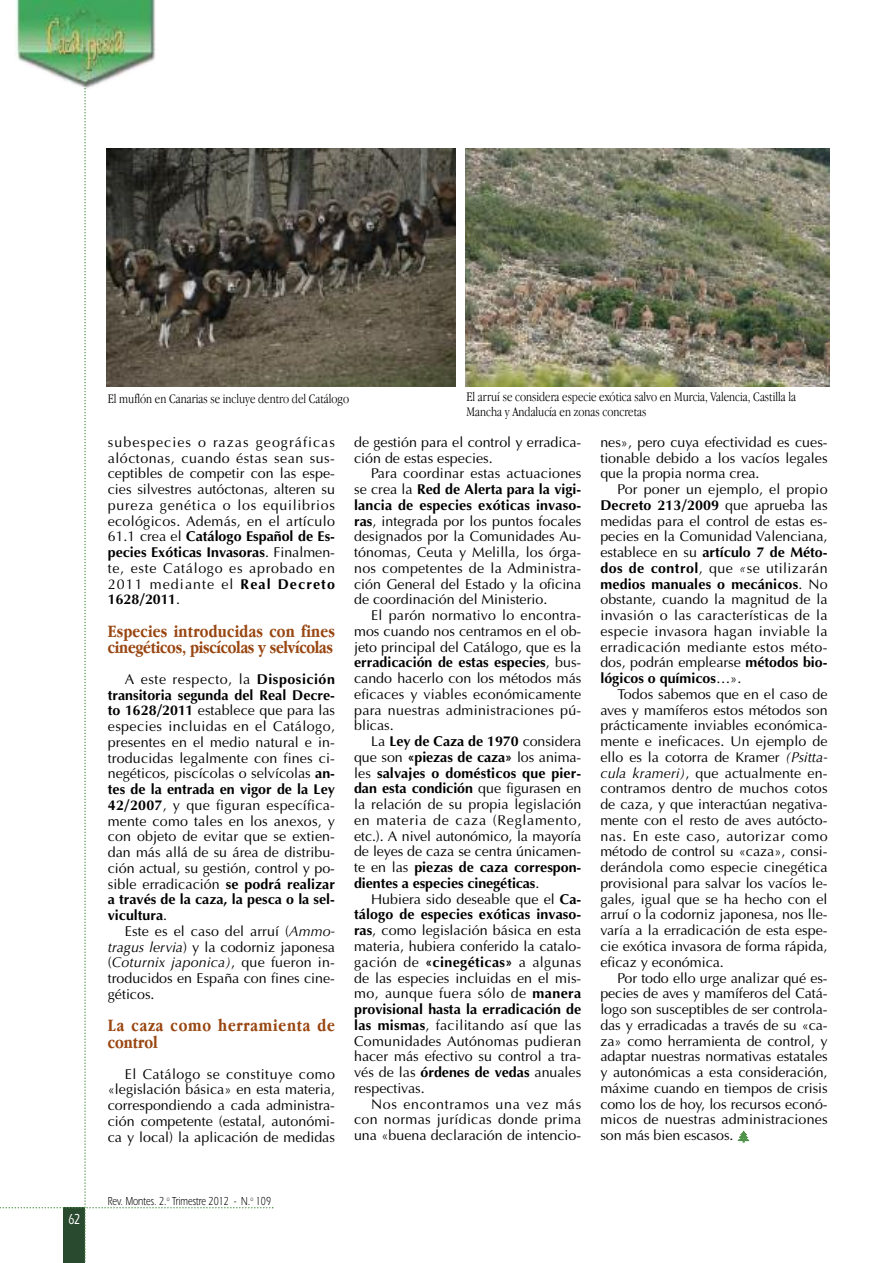
<style>
.page{position:relative;width:893px;height:1263px;background:#fff}
.page>*{position:absolute;margin:0;border:0;box-sizing:border-box;transform-origin:0 0}
.t1{font:700 18px/16.5px "Apple Garamond";letter-spacing:-.015em;color:#994611}
.t2{font:700 18px/16.5px "Apple Garamond";letter-spacing:.04em;color:#994611}
.t3{font:500 15px "Itc Eras";color:#fff;scale:.7 1}
.t4{font:14.25px/15.8px "Optima";color:#000;text-align:justify}
.t5{font:300 13.5px/15px "Apple Garamond";color:#000}
.t6{font:12px "Itc Eras";color:#000;scale:.75 1}
.s1{font-weight:700}
.s2{font-style:italic}
</style>
<div class="page">
<svg style="left:0;top:0;width:273px;height:1263px"></svg>
<div style="left:106px;top:435px;width:723px;height:722px;background:#fff"></div>
<img style="left:106px;top:149px;width:350px;height:238px">
<div style="left:106px;top:392px;width:349px;height:31px;background:#fff"></div>
<img style="left:465px;top:149px;width:364px;height:238px">
<p class="t3" style="left:68px;top:1213px;width:19px">62</p>
<p class="t5" style="left:108px;top:392px;width:243px">El muflón en Canarias se incluye dentro del Catálogo</p>
<p class="t5" style="left:467px;top:391px;width:331px">El arruí se considera especie exótica salvo en Murcia, Valencia, Castilla la<br>Mancha y Andalucía en zonas concretas</p>
<p class="t4" style="left:108px;top:434px;width:229px">subespecies o razas geográficas alóctonas, cuando éstas sean sus&shy;ceptibles de competir con las espe&shy;cies silvestres autóctonas, alteren su pureza genética o los equilibrios ecológicos. Además, en el artículo 61.1 crea el <span class="s1">Catálogo Español de Es&shy;pecies Exóticas Invasoras</span>. Finalmen&shy;te, este Catálogo es aprobado en 2011 mediante el <span class="s1">Real Decreto 1628/2011</span>.</p>
<p class="t1" style="left:108px;top:624px;width:229px">Especies introducidas con fines cinegéticos, piscícolas y selvícolas</p>
<p class="t4" style="left:108px;top:671px;width:229px;text-indent:17px">A este respecto, la <span class="s1">Disposición transitoria segunda del Real Decre&shy;to 1628/2011</span> establece que para las especies incluidas en el Catálogo, presentes en el medio natural e in&shy;troducidas legalmente con fines ci&shy;negéticos, piscícolas o selvícolas <span class="s1">an&shy;tes de la entrada en vigor de la Ley 42/2007</span>, y que figuran específica&shy;mente como tales en los anexos, y con objeto de evitar que se extien&shy;dan más allá de su área de distribu&shy;ción actual, su gestión, control y po&shy;sible erradicación <span class="s1">se podrá realizar a través de la caza, la pesca o la sel&shy;vicultura</span>.</p>
<p class="t4" style="left:108px;top:923px;width:229px;text-indent:17px">Este es el caso del arruí (<span class="s2">Ammo&shy;tragus lervia</span>) y la codorniz japonesa (<span class="s2">Coturnix japonica)</span>, que fueron in&shy;troducidos en España con fines cine&shy;géticos.</p>
<p class="t2" style="left:108px;top:1019px;width:229px">La caza como herramienta de control</p>
<p class="t4" style="left:108px;top:1066px;width:229px;text-indent:17px">El Catálogo se constituye como «legislación básica» en esta materia, correspondiendo a cada administra&shy;ción competente (estatal, autonómi&shy;ca y local) la aplicación de medidas</p>
<p class="t4" style="left:354px;top:434px;width:229px">de gestión para el control y erradica&shy;ción de estas especies.</p>
<p class="t4" style="left:354px;top:466px;width:229px;text-indent:17px">Para coordinar estas actuaciones se crea la <span class="s1">Red de Alerta para la vigi&shy;lancia de especies exóticas invaso&shy;ras</span>, integrada por los puntos focales designados por la Comunidades Au&shy;tónomas, Ceuta y Melilla, los órga&shy;nos competentes de la Administra&shy;ción General del Estado y la oficina de coordinación del Ministerio.</p>
<p class="t4" style="left:354px;top:607px;width:229px;text-indent:17px">El parón normativo lo encontra&shy;mos cuando nos centramos en el ob&shy;jeto principal del Catálogo, que es la <span class="s1">erradicación de estas especies</span>, bus&shy;cando hacerlo con los métodos más eficaces y viables económicamente para nuestras administraciones pú&shy;blicas.</p>
<p class="t4" style="left:354px;top:733px;width:229px;text-indent:17px">La <span class="s1">Ley de Caza de 1970</span> considera que son <span class="s1">«piezas de caza»</span> los anima&shy;les <span class="s1">salvajes o domésticos que pier&shy;dan esta condición</span> que figurasen en la relación de su propia legislación en materia de caza (Reglamento, etc.). A nivel autonómico, la mayoría de leyes de caza se centra únicamen&shy;te en las <span class="s1">piezas de caza correspon&shy;dientes a especies cinegéticas</span>.</p>
<p class="t4" style="left:354px;top:891px;width:229px;text-indent:17px">Hubiera sido deseable que el <span class="s1">Ca&shy;tálogo de especies exóticas invaso&shy;ras</span>, como legislación básica en esta materia, hubiera conferido la catalo&shy;gación de <span class="s1">«cinegéticas»</span> a algunas de las especies incluidas en el mis&shy;mo, aunque fuera sólo de <span class="s1">manera provisional hasta la erradicación de las mismas</span>, facilitando así que las Comunidades Autónomas pudieran hacer más efectivo su control a tra&shy;vés de las <span class="s1">órdenes de vedas</span> anuales respectivas.</p>
<p class="t4" style="left:354px;top:1096px;width:229px;text-indent:17px">Nos encontramos una vez más con normas jurídicas donde prima una «buena declaración de intencio-</p>
<p class="t4" style="left:600px;top:434px;width:229px">nes», pero cuya efectividad es cues&shy;tionable debido a los vacíos legales que la propia norma crea.</p>
<p class="t4" style="left:600px;top:481px;width:229px;text-indent:17px">Por poner un ejemplo, el propio <span class="s1">Decreto 213/2009</span> que aprueba las medidas para el control de estas es&shy;pecies en la Comunidad Valenciana, establece en su <span class="s1">artículo 7 de Méto&shy;dos de control</span>, que <span class="s2">«</span>se utilizarán <span class="s1">medios manuales o mecánicos</span>. No obstante, cuando la magnitud de la invasión o las características de la especie invasora hagan inviable la erradicación mediante estos méto&shy;dos, podrán emplearse <span class="s1">métodos bio&shy;lógicos o químicos</span>…».</p>
<p class="t4" style="left:600px;top:686px;width:229px;text-indent:17px">Todos sabemos que en el caso de aves y mamíferos estos métodos son prácticamente inviables económica&shy;mente e ineficaces. Un ejemplo de ello es la cotorra de Kramer <span class="s2">(Psitta&shy;cula krameri)</span>, que actualmente en&shy;contramos dentro de muchos cotos de caza, y que interactúan negativa&shy;mente con el resto de aves autócto&shy;nas. En este caso, autorizar como método de control su «caza», consi&shy;derándola como especie cinegética provisional para salvar los vacíos le&shy;gales, igual que se ha hecho con el arruí o la codorniz japonesa, nos lle&shy;varía a la erradicación de esta espe&shy;cie exótica invasora de forma rápida, eficaz y económica.</p>
<p class="t4" style="left:600px;top:970px;width:229px;text-indent:17px">Por todo ello urge analizar qué es&shy;pecies de aves y mamíferos del Catá&shy;logo son susceptibles de ser controla&shy;das y erradicadas a través de su «ca&shy;za» como herramienta de control, y adaptar nuestras normativas estatales y autonómicas a esta consideración, máxime cuando en tiempos de crisis como los de hoy, los recursos econó&shy;micos de nuestras administraciones son más bien escasos. <sub>`</sub></p>
<p class="t6" style="left:108px;top:1197px;width:219px">Rev. Montes. 2.<sup>o</sup> Trimestre 2012 - N.<sup>o</sup> 109</p>
</div>
